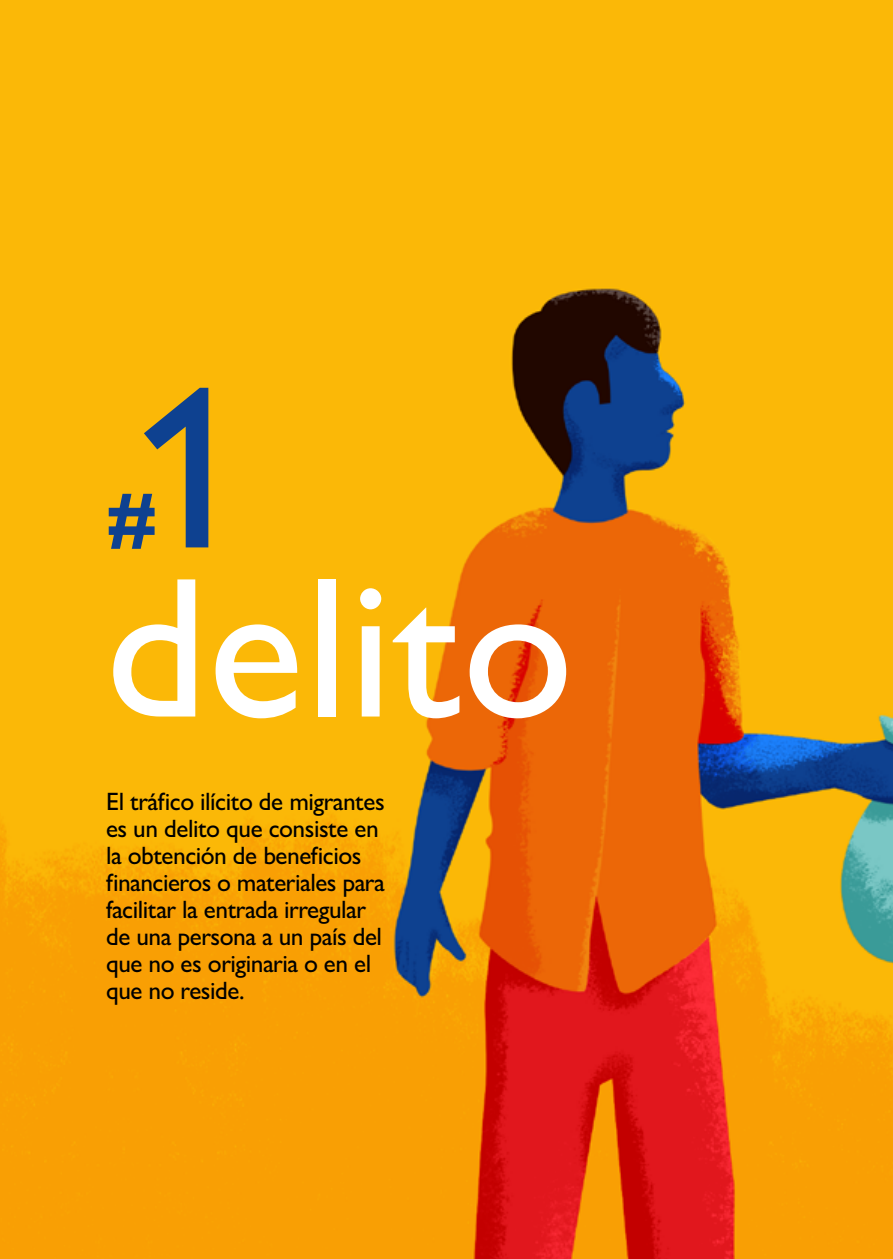
<style>
.page{position:relative;width:893px;height:1259px;background:#fff}
.page>*{position:absolute;margin:0;border:0;box-sizing:border-box;transform-origin:0 0}
.t1{font:500 231px "Gill Sans Nova";color:#0e4190}
.t2{font:500 201px "Gill Sans Nova";color:#fff}
.t3{font:800 76.8px "Gill Sans Nova";color:#0e4190}
.t4{font:500 25.2px/27px "Gill Sans Nova";letter-spacing:-.02em;color:#000}
</style>
<div class="page">
<img style="left:0;top:0;width:893px;height:1259px">
<h1 class="t1" style="left:130px;top:328px;width:117px">1</h1>
<h2 class="t2" style="left:106px;top:525px;width:469px">delito</h2>
<h3 class="t3" style="left:106px;top:473px;width:53px">#</h3>
<p class="t4" style="left:106px;top:787px;width:280px">El tráfico ilícito de migrantes es un delito que consiste en la obtención de beneficios financieros o materiales para facilitar la entrada irregular de una persona a un país del que no es originaria o en el que no reside.</p>
</div>
